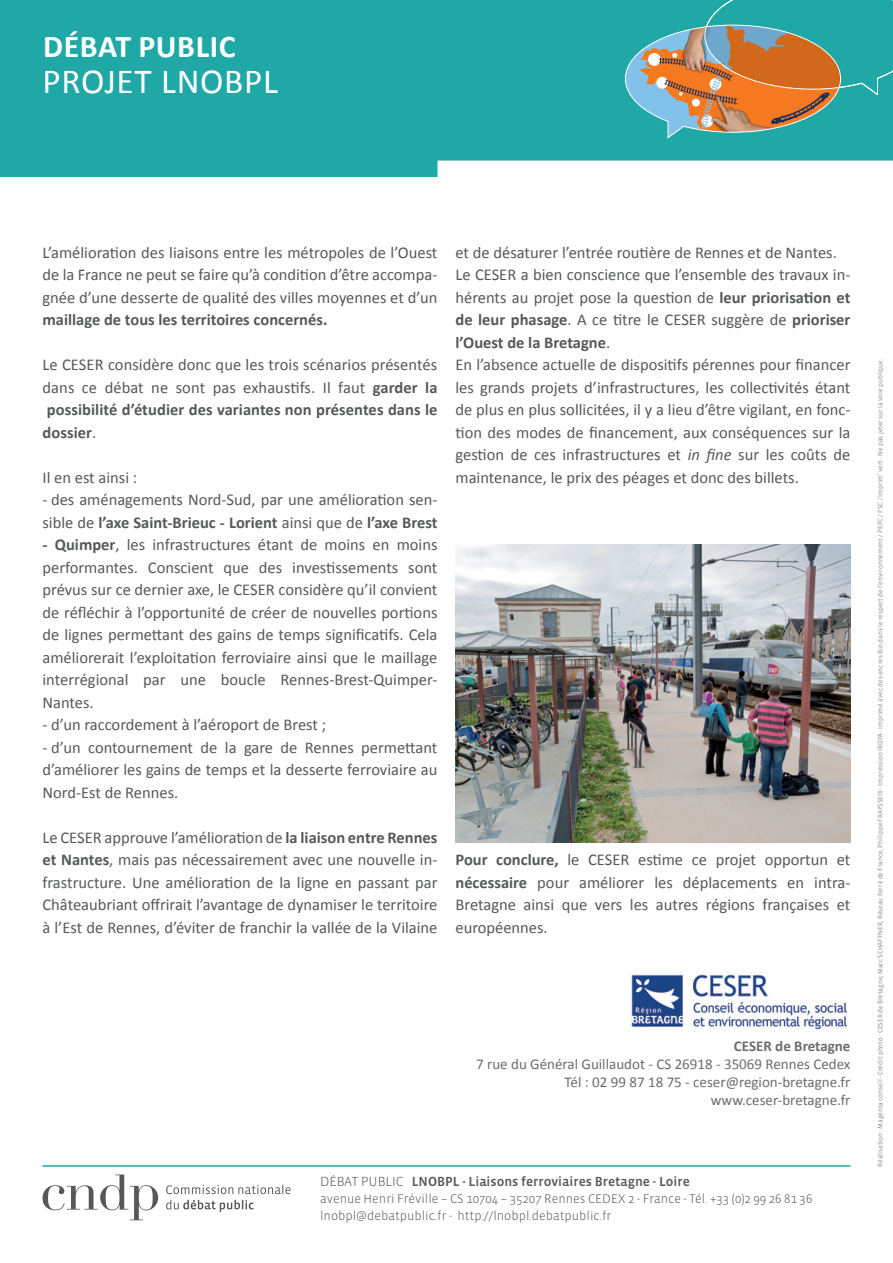
<style>
.page{position:relative;width:893px;height:1263px;background:#fff}
.page>*{position:absolute;margin:0;border:0;box-sizing:border-box;transform-origin:0 0}
.t1{font:35.4px "Calibri";letter-spacing:.02em;color:#fff}
.t2{font:700 31.8px "Calibri";letter-spacing:.02em;color:#fff}
.t3{font:16.5px/22.5px "Calibri";color:#57585a;text-align:justify}
.t4{font:15px "Calibri";color:#6c6d70}
.t5{font:700 15px "Calibri";color:#6c6d70}
.t6{font:500 13.5px "Vista Sans OT";color:#57585a}
.t7{font:300 12.75px "Vista Sans OT";color:#57585a}
.t8{font:6.75px "Vista Sans OT";color:#94877e}
.s1{font-weight:700}
.s2{font-style:italic}
.s3{font-weight:300}
</style>
<div class="page">
<div style="left:0;top:0;width:893px;height:177px;background:#1fa8a6"></div>
<svg style="left:625px;top:0;width:268px;height:139px;background:#719985"></svg>
<hr style="left:43px;top:1165px;width:807px;height:2px;background:#1fa8a6">
<svg style="left:166px;top:1200px;width:88px;height:12px"></svg>
<svg style="left:166px;top:1184px;width:124px;height:10px"></svg>
<svg style="left:43px;top:1174px;width:115px;height:46px"></svg>
<img style="left:631px;top:974px;width:217px;height:56px">
<img style="left:455px;top:544px;width:395px;height:299px">
<p class="t2" style="left:43px;top:26px;width:194px">DÉBAT PUBLIC</p>
<p class="t1" style="left:43px;top:60px;width:237px">PROJET LNOBPL</p>
<p class="t3" style="left:43px;top:240px;width:396px">L’amélioration des liaisons entre les métropoles de l’Ouest de la France ne peut se faire qu’à condition d’être accompa&shy;gnée d’une desserte de qualité des villes moyennes et d’un <span class="s1">maillage de tous les territoires concernés.</span></p>
<p class="t3" style="left:43px;top:353px;width:396px">Le CESER considère donc que les trois scénarios présentés dans ce débat ne sont pas exhaustifs. Il faut <span class="s1">garder la possibilité d’étudier des variantes non présentes dans le dossier</span>.</p>
<p class="t3" style="left:43px;top:465px;width:96px">Il en est ainsi :</p>
<p class="t3" style="left:43px;top:488px;width:396px">- des aménagements Nord-Sud, par une amélioration sen&shy;sible de <span class="s1">l’axe Saint-Brieuc - Lorient</span> ainsi que de <span class="s1">l’axe Brest</span></p>
<p class="t3" style="left:43px;top:533px;width:396px"><span class="s1">- Quimper</span>, les infrastructures étant de moins en moins performantes. Conscient que des investissements sont prévus sur ce dernier axe, le CESER considère qu’il convient de réfléchir à l’opportunité de créer de nouvelles portions de lignes permettant des gains de temps significatifs. Cela améliorerait l’exploitation ferroviaire ainsi que le maillage interrégional par une boucle Rennes-Brest-Quimper-Nantes.</p>
<p class="t3" style="left:43px;top:713px;width:285px">- d’un raccordement à l’aéroport de Brest ;</p>
<p class="t3" style="left:43px;top:735px;width:396px">- d’un contournement de la gare de Rennes permettant d’améliorer les gains de temps et la desserte ferroviaire au Nord-Est de Rennes.</p>
<p class="t3" style="left:43px;top:825px;width:396px">Le CESER approuve l’amélioration de <span class="s1">la liaison entre Rennes et Nantes</span>, mais pas nécessairement avec une nouvelle in&shy;frastructure. Une amélioration de la ligne en passant par Châteaubriant offrirait l’avantage de dynamiser le territoire à l’Est de Rennes, d’éviter de franchir la vallée de la Vilaine</p>
<p class="t3" style="left:455px;top:240px;width:383px">et de désaturer l’entrée routière de Rennes et de Nantes.</p>
<p class="t3" style="left:455px;top:263px;width:396px">Le CESER a bien conscience que l’ensemble des travaux in&shy;hérents au projet pose la question de <span class="s1">leur priorisation et de leur phasage</span>. A ce titre le CESER suggère de <span class="s1">prioriser l’Ouest de la Bretagne</span>.</p>
<p class="t3" style="left:455px;top:353px;width:396px">En l’absence actuelle de dispositifs pérennes pour financer les grands projets d’infrastructures, les collectivités étant de plus en plus sollicitées, il y a lieu d’être vigilant, en fonc&shy;tion des modes de financement, aux conséquences sur la gestion de ces infrastructures et <span class="s2">in fine</span> sur les coûts de maintenance, le prix des péages et donc des billets.</p>
<p class="t3" style="left:455px;top:848px;width:396px"><span class="s1">Pour conclure,</span> le CESER estime ce projet opportun et <span class="s1">nécessaire</span> pour améliorer les déplacements en intra-Bretagne ainsi que vers les autres régions françaises et européennes.</p>
<p class="t5" style="left:734px;top:1036px;width:118px">CESER de Bretagne</p>
<p class="t4" style="left:476px;top:1054px;width:376px">7 rue du Général Guillaudot - CS 26918 - 35069 Rennes Cedex</p>
<p class="t4" style="left:565px;top:1072px;width:287px">Tél : 02 99 87 18 75 - ceser@region-bretagne.fr</p>
<p class="t4" style="left:711px;top:1090px;width:141px">www.ceser-bretagne.fr</p>
<p class="t6" style="left:320px;top:1174px;width:371px"><span class="s3">DÉBAT PUBLIC</span> LNOBPL - Liaisons ferroviaires Bretagne - Loire</p>
<p class="t7" style="left:320px;top:1192px;width:494px">avenue Henri Fréville – CS 10704 – 35207 Rennes CEDEX 2 - France - Tél. +33 (0)2 99 26 81 36</p>
<p class="t7" style="left:320px;top:1209px;width:293px">lnobpl@debatpublic.fr - http://lnobpl.debatpublic.fr</p>
<p class="t8" style="left:877px;top:1167px;width:809px;rotate:-90deg">Réalisation : Magenta conseil - Crédit photo : CESER de Bretagne, Marc SCHAFFNER, Réseau Ferré de France, Philippe FRAYSSEIX - Impression IROPA - imprimé avec des encres Bio dans le respect de l’environnement / PEFC / FSC / Imprim’ vert - Ne pas jeter sur la voie publique.</p>
</div>
